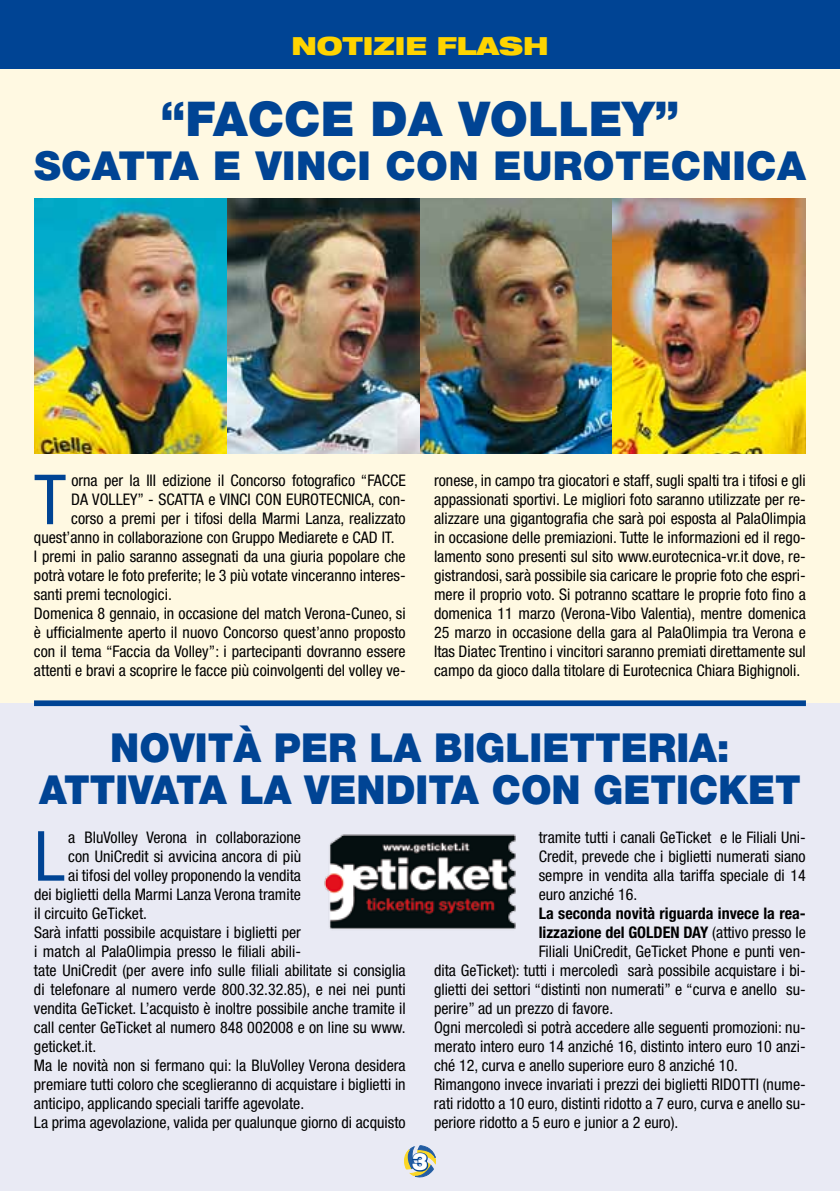
<style>
.page{position:relative;width:840px;height:1191px;background:#fff}
.page>*{position:absolute;margin:0;border:0;box-sizing:border-box;transform-origin:0 0}
.t1{font:condensed 69.2px "Helvetica Neue";color:#004494}
.t2{font:900 48px "Helvetica Neue";color:#004494}
.t3{font:900 40px/42px "Helvetica Neue";color:#004494;text-align:center;scale:.96 1}
.t4{font:900 40px "Helvetica Neue";color:#004494}
.t5{font:900 expanded 25px "Helvetica Neue";color:#ffd400}
.t6{font:900 24px "Helvetica Neue";color:#fff}
.t7{font:condensed 16px/19px "Helvetica Neue";color:#000;text-align:justify}
.t8{font:700 condensed 16px "Helvetica Neue";color:#000}
.s1{font-weight:400}
</style>
<div class="page">
<div style="left:0;top:0;width:839px;height:703px;background:#fff9e2"></div>
<div style="left:0;top:703px;width:839px;height:488px;background:#e9eaf4"></div>
<div style="left:0;top:0;width:839px;height:68px;background:#004494"></div>
<svg style="left:404px;top:1145px;width:31px;height:32px"></svg>
<img style="left:324px;top:834px;width:192px;height:95px">
<div style="left:34px;top:700px;width:771px;height:6px;background:#004494"></div>
<img style="left:34px;top:198px;width:771px;height:256px">
<h3 class="t5" style="left:291px;top:29px;width:45px">NOTI</h3>
<h3 class="t5" style="left:373px;top:29px;width:86px">ZIE FLAS</h3>
<h3 class="t5" style="left:523px;top:29px;width:27px">H</h3>
<h2 class="t2" style="left:160px;top:90px;width:520px">“FACCE DA VOLLEY”</h2>
<h3 class="t4" style="left:34px;top:142px;width:773px">SCATTA E VINCI CON EUROTECNICA</h3>
<h1 class="t1" style="left:34px;top:460px;width:34px">T</h1>
<p class="t7" style="left:71px;top:471px;width:336px">orna per la III edizione il Concorso fotografico “FACCE</p>
<p class="t7" style="left:71px;top:490px;width:336px">DA VOLLEY” - SCATTA e VINCI CON EUROTECNICA, con-</p>
<p class="t7" style="left:71px;top:509px;width:336px">corso a premi per i tifosi della Marmi Lanza, realizzato</p>
<p class="t7" style="left:34px;top:528px;width:362px">quest’anno in collaborazione con Gruppo Mediarete e CAD IT.</p>
<p class="t7" style="left:34px;top:547px;width:373px">I premi in palio saranno assegnati da una giuria popolare che</p>
<p class="t7" style="left:34px;top:566px;width:373px">potrà votare le foto preferite; le 3 più votate vinceranno interes-</p>
<p class="t7" style="left:34px;top:585px;width:139px">santi premi tecnologici.</p>
<p class="t7" style="left:34px;top:604px;width:373px">Domenica 8 gennaio, in occasione del match Verona-Cuneo, si</p>
<p class="t7" style="left:34px;top:623px;width:373px">è ufficialmente aperto il nuovo Concorso quest’anno proposto</p>
<p class="t7" style="left:34px;top:642px;width:373px">con il tema “Faccia da Volley”: i partecipanti dovranno essere</p>
<p class="t7" style="left:34px;top:661px;width:373px">attenti e bravi a scoprire le facce più coinvolgenti del volley ve-</p>
<p class="t7" style="left:434px;top:471px;width:373px">ronese, in campo tra giocatori e staff, sugli spalti tra i tifosi e gli appassionati sportivi. Le migliori foto saranno utilizzate per re&shy;alizzare una gigantografia che sarà poi esposta al PalaOlimpia in occasione delle premiazioni. Tutte le informazioni ed il rego&shy;lamento sono presenti sul sito www.eurotecnica-vr.it dove, re&shy;gistrandosi, sarà possibile sia caricare le proprie foto che espri&shy;mere il proprio voto. Si potranno scattare le proprie foto fino a domenica 11 marzo (Verona-Vibo Valentia), mentre domenica 25 marzo in occasione della gara al PalaOlimpia tra Verona e Itas Diatec Trentino i vincitori saranno premiati direttamente sul campo da gioco dalla titolare di Eurotecnica Chiara Bighignoli.</p>
<h3 class="t3" style="left:39px;top:727px;width:794px">NOVITÀ PER LA BIGLIETTERIA:<br>ATTIVATA LA VENDITA CON GETICKET</h3>
<h1 class="t1" style="left:34px;top:816px;width:32px">L</h1>
<p class="t7" style="left:68px;top:827px;width:234px">a BluVolley Verona in collaborazione</p>
<p class="t7" style="left:538px;top:827px;width:268px">tramite tutti i canali GeTicket e le Filiali Uni-Credit, prevede che i biglietti numerati siano sempre in vendita alla tariffa speciale di 14 euro anziché 16.</p>
<p class="t8" style="left:538px;top:903px;width:268px">La seconda novità riguarda invece la rea-</p>
<p class="t8" style="left:538px;top:922px;width:268px">lizzazione del GOLDEN DAY <span class="s1">(attivo presso le</span></p>
<p class="t7" style="left:538px;top:941px;width:268px">Filiali UniCredit, GeTicket Phone e punti ven-</p>
<p class="t7" style="left:434px;top:960px;width:373px">dita GeTicket): tutti i mercoledì sarà possibile acquistare i bi-</p>
<p class="t7" style="left:434px;top:979px;width:373px">glietti dei settori “distinti non numerati” e “curva e anello su-</p>
<p class="t7" style="left:434px;top:998px;width:180px">perire” ad un prezzo di favore.</p>
<p class="t7" style="left:434px;top:1017px;width:373px">Ogni mercoledì si potrà accedere alle seguenti promozioni: nu-</p>
<p class="t7" style="left:434px;top:1036px;width:373px">merato intero euro 14 anziché 16, distinto intero euro 10 anzi-</p>
<p class="t7" style="left:434px;top:1055px;width:305px">ché 12, curva e anello superiore euro 8 anziché 10.</p>
<p class="t7" style="left:434px;top:1074px;width:373px">Rimangono invece invariati i prezzi dei biglietti RIDOTTI (nume-</p>
<p class="t7" style="left:434px;top:1093px;width:373px">rati ridotto a 10 euro, distinti ridotto a 7 euro, curva e anello su-</p>
<p class="t7" style="left:434px;top:1112px;width:246px">periore ridotto a 5 euro e junior a 2 euro).</p>
<p class="t7" style="left:68px;top:846px;width:234px">con UniCredit si avvicina ancora di più</p>
<p class="t7" style="left:68px;top:865px;width:234px">ai tifosi del volley proponendo la vendita</p>
<p class="t7" style="left:34px;top:884px;width:268px">dei biglietti della Marmi Lanza Verona tramite</p>
<p class="t7" style="left:34px;top:903px;width:114px">il circuito GeTicket.</p>
<p class="t7" style="left:34px;top:922px;width:268px">Sarà infatti possibile acquistare i biglietti per</p>
<p class="t7" style="left:34px;top:941px;width:268px">i match al PalaOlimpia presso le filiali abili-</p>
<p class="t7" style="left:34px;top:960px;width:373px">tate UniCredit (per avere info sulle filiali abilitate si consiglia</p>
<p class="t7" style="left:34px;top:979px;width:373px">di telefonare al numero verde 800.32.32.85), e nei nei punti</p>
<p class="t7" style="left:34px;top:998px;width:373px">vendita GeTicket. L’acquisto è inoltre possibile anche tramite il</p>
<p class="t7" style="left:34px;top:1017px;width:373px">call center GeTicket al numero 848 002008 e on line su www.</p>
<p class="t7" style="left:34px;top:1036px;width:64px">geticket.it.</p>
<p class="t7" style="left:34px;top:1055px;width:373px">Ma le novità non si fermano qui: la BluVolley Verona desidera</p>
<p class="t7" style="left:34px;top:1074px;width:373px">premiare tutti coloro che sceglieranno di acquistare i biglietti in</p>
<p class="t7" style="left:34px;top:1093px;width:271px">anticipo, applicando speciali tariffe agevolate.</p>
<p class="t7" style="left:34px;top:1112px;width:373px">La prima agevolazione, valida per qualunque giorno di acquisto</p>
<h3 class="t6" style="left:412px;top:1147px;width:18px">3</h3>
</div>
